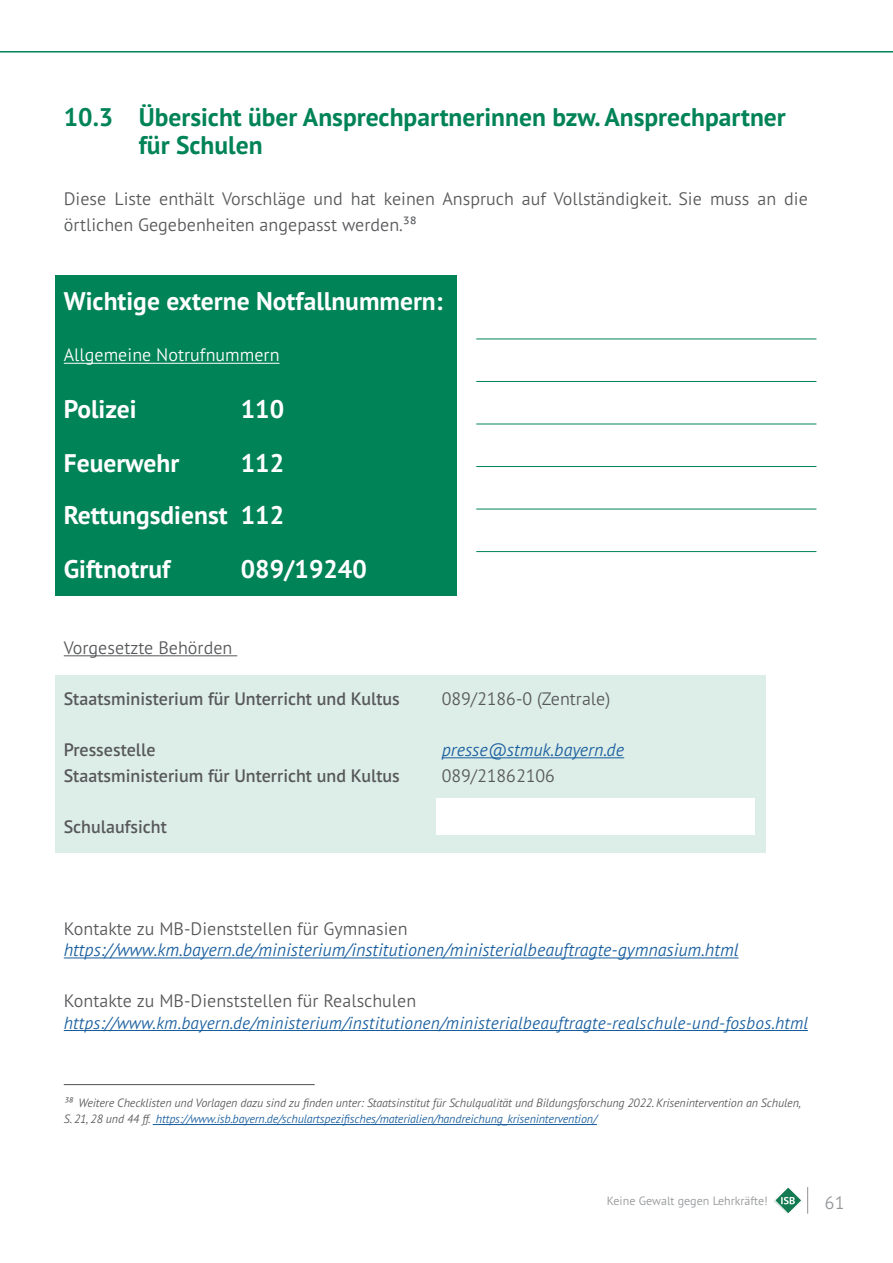
<style>
.page{position:relative;width:893px;height:1263px;background:#fff}
.page>*{position:absolute;margin:0;border:0;box-sizing:border-box;transform-origin:0 0}
.t1{font:700 25.5px "PT Sans Pro";color:#fff}
.t2{font:700 25.5px "PT Sans Pro";color:#008356}
.t3{font:300 18px "PT Sans Pro";color:#57585a}
.t4{font:italic 300 18px "PT Sans Pro";color:#175d9e}
.t5{font:600 18px "PT Sans Pro";color:#57585a}
.t6{font:300 18px "PT Sans Pro";color:#fff}
.t7{font:300 18px "PT Sans Pro";color:#939598}
.t8{font:italic 300 17.4px "PT Sans Pro";letter-spacing:.01em;color:#175d9e}
.t9{font:italic 300 12px "PT Sans Pro";letter-spacing:-.01em;color:#57585a}
.t10{font:italic 300 12px "PT Sans Pro";letter-spacing:-.01em;color:#175d9e}
.t11{font:300 12px "PT Sans Pro";color:#939598}
.s1{color:#57585a}
</style>
<div class="page">
<svg style="left:774px;top:1187px;width:34px;height:27px"></svg>
<hr style="left:0;top:51px;width:893px;height:2px;background:#008356">
<div style="left:55px;top:275px;width:402px;height:320px;background:#008356"></div>
<div style="left:55px;top:675px;width:711px;height:178px;background:#ddede7"></div>
<hr style="left:64px;top:363px;width:216px;height:1px;background:#fff">
<hr style="left:64px;top:655px;width:173px;height:1px;background:#57585a">
<hr style="left:442px;top:757px;width:182px;height:1px;background:#175d9e">
<hr style="left:64px;top:957px;width:675px;height:1px;background:#175d9e">
<hr style="left:64px;top:1030px;width:744px;height:1px;background:#175d9e">
<div style="left:436px;top:798px;width:319px;height:36px;background:#fff"></div>
<hr style="left:153px;top:1124px;width:444px;height:1px;background:#175d9e">
<hr style="left:64px;top:1084px;width:251px;height:1px;background:#231f20">
<hr style="left:476px;top:339px;width:340px;height:1px;background:#008356">
<hr style="left:476px;top:381px;width:340px;height:1px;background:#008356">
<hr style="left:476px;top:424px;width:340px;height:1px;background:#008356">
<hr style="left:476px;top:466px;width:340px;height:1px;background:#008356">
<hr style="left:476px;top:509px;width:340px;height:1px;background:#008356">
<hr style="left:476px;top:551px;width:340px;height:1px;background:#008356">
<p class="t2" style="left:64px;top:100px;width:724px">10.3 Übersicht über Ansprechpartnerinnen bzw. Ansprechpartner</p>
<p class="t2" style="left:139px;top:129px;width:125px">für Schulen</p>
<p class="t3" style="left:64px;top:187px;width:746px">Diese Liste enthält Vorschläge und hat keinen Anspruch auf Vollständigkeit. Sie muss an die</p>
<p class="t3" style="left:64px;top:213px;width:355px">örtlichen Gegebenheiten angepasst werden.³⁸</p>
<p class="t1" style="left:64px;top:285px;width:380px">Wichtige externe Notfallnummern:</p>
<p class="t6" style="left:64px;top:343px;width:217px">Allgemeine Notrufnummern</p>
<p class="t1" style="left:64px;top:393px;width:75px">Polizei</p>
<p class="t1" style="left:241px;top:393px;width:45px">110</p>
<p class="t1" style="left:64px;top:447px;width:117px">Feuerwehr</p>
<p class="t1" style="left:241px;top:447px;width:45px">112</p>
<p class="t1" style="left:64px;top:498px;width:222px">Rettungsdienst 112</p>
<p class="t1" style="left:64px;top:552px;width:108px">Giftnotruf</p>
<p class="t1" style="left:241px;top:552px;width:128px">089/19240</p>
<p class="t3" style="left:64px;top:636px;width:170px">Vorgesetzte Behörden</p>
<p class="t5" style="left:64px;top:687px;width:338px">Staatsministerium für Unterricht und Kultus</p>
<p class="t3" style="left:442px;top:687px;width:170px">089/2186-0 (Zentrale)</p>
<p class="t5" style="left:64px;top:738px;width:93px">Pressestelle</p>
<p class="t4" style="left:442px;top:738px;width:184px">presse@stmuk.bayern.de</p>
<p class="t5" style="left:64px;top:763px;width:338px">Staatsministerium für Unterricht und Kultus</p>
<p class="t3" style="left:442px;top:763px;width:115px">089/21862106</p>
<p class="t5" style="left:64px;top:814px;width:105px">Schulaufsicht</p>
<p class="t3" style="left:64px;top:916px;width:345px">Kontakte zu MB-Dienststellen für Gymnasien</p>
<p class="t4" style="left:64px;top:938px;width:676px">https://www.km.bayern.de/ministerium/institutionen/ministerialbeauftragte-gymnasium.html</p>
<p class="t3" style="left:64px;top:989px;width:354px">Kontakte zu MB-Dienststellen für Realschulen</p>
<p class="t8" style="left:64px;top:1011px;width:746px">https://www.km.bayern.de/ministerium/institutionen/ministerialbeauftragte-realschule-und-fosbos.html</p>
<p class="t9" style="left:64px;top:1095px;width:739px">³⁸ Weitere Checklisten und Vorlagen dazu sind zu finden unter: Staatsinstitut für Schulqualität und Bildungsforschung 2022. Krisenintervention an Schulen,</p>
<p class="t10" style="left:64px;top:1111px;width:535px"><span class="s1">S. 21, 28 und 44 ff.</span> https://www.isb.bayern.de/schulartspezifisches/materialien/handreichung_krisenintervention/</p>
<p class="t11" style="left:607px;top:1193px;width:163px">Keine Gewalt gegen Lehrkräfte!</p>
<p class="t7" style="left:825px;top:1191px;width:21px">61</p>
</div>
